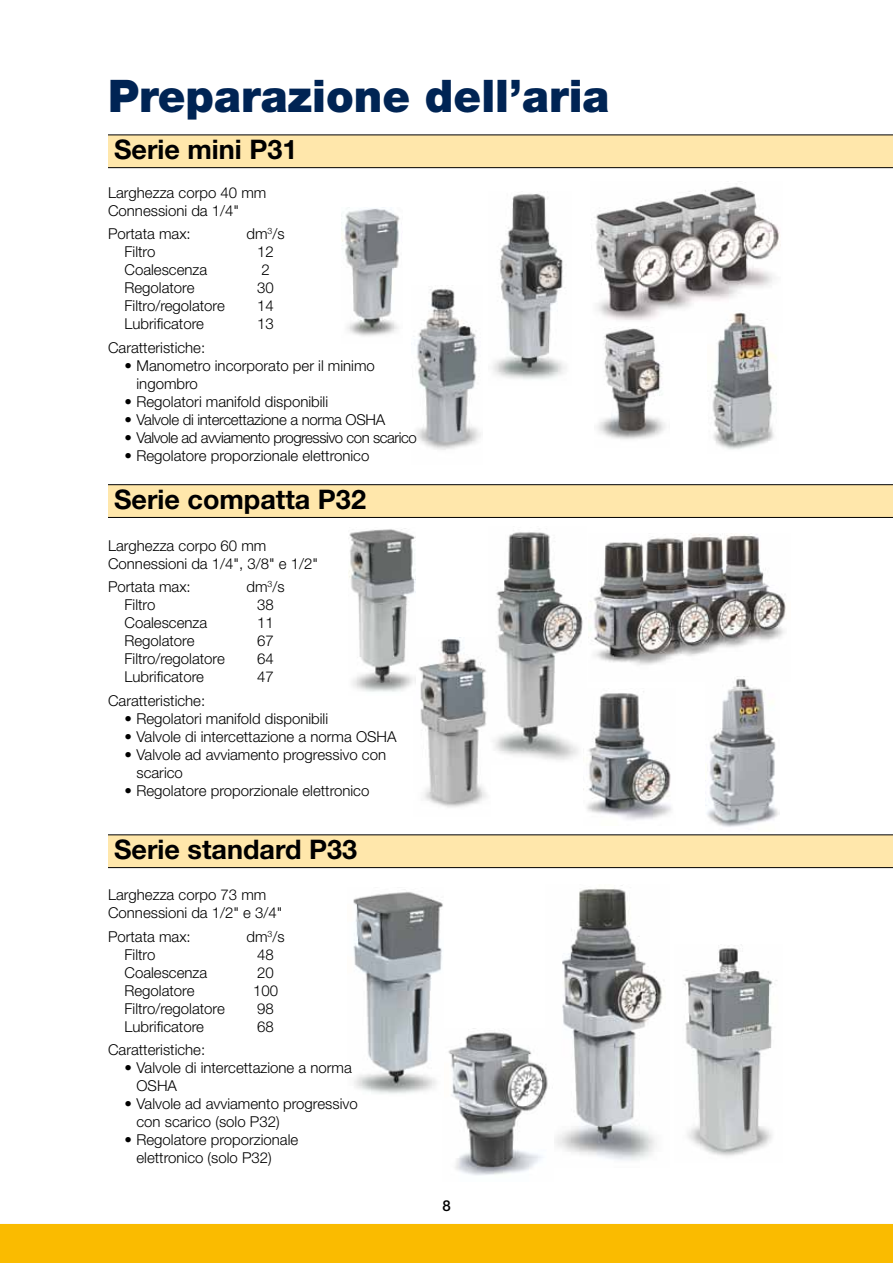
<style>
.page{position:relative;width:893px;height:1263px;background:#fff}
.page>*{position:absolute;margin:0;border:0;box-sizing:border-box;transform-origin:0 0}
.t1{font:900 45px "Helvetica Neue LT Std";color:#002454}
.t2{font:700 27px "Helvetica Neue LT Std";color:#000}
.t3{font:300 15px/18px "Helvetica Neue LT Std";color:#000}
.t4{font:300 15px "Helvetica Neue LT Std";letter-spacing:-.03em;color:#000}
.t5{font:300 15px "Helvetica Neue LT Std";letter-spacing:-.02em;color:#000}
.t6{font:500 15px "Helvetica Neue LT Std";color:#000}
</style>
<div class="page">
<div style="left:0;top:1224px;width:893px;height:39px;background:#fabb00"></div>
<img style="left:418px;top:637px;width:69px;height:171px">
<img style="left:594px;top:186px;width:187px;height:134px">
<img style="left:493px;top:532px;width:91px;height:228px">
<img style="left:554px;top:885px;width:109px;height:276px">
<img style="left:448px;top:1028px;width:100px;height:148px">
<img style="left:411px;top:288px;width:70px;height:162px">
<img style="left:587px;top:691px;width:84px;height:129px">
<img style="left:588px;top:533px;width:198px;height:144px">
<img style="left:353px;top:889px;width:90px;height:205px">
<img style="left:597px;top:328px;width:69px;height:111px">
<div style="left:108px;top:135px;width:785px;height:33px;background:#ffe7ab"></div>
<div style="left:108px;top:485px;width:785px;height:32px;background:#ffe7ab"></div>
<div style="left:108px;top:835px;width:785px;height:33px;background:#ffe7ab"></div>
<img style="left:705px;top:679px;width:75px;height:148px">
<img style="left:707px;top:311px;width:71px;height:139px">
<img style="left:492px;top:193px;width:74px;height:187px">
<img style="left:342px;top:207px;width:58px;height:129px">
<img style="left:349px;top:528px;width:67px;height:164px">
<img style="left:684px;top:944px;width:93px;height:212px">
<hr style="left:108px;top:135px;width:785px;height:1px;background:#000">
<hr style="left:108px;top:484px;width:785px;height:1px;background:#000">
<hr style="left:108px;top:834px;width:785px;height:1px;background:#000">
<hr style="left:108px;top:167px;width:785px;height:1px;background:#000">
<hr style="left:108px;top:517px;width:785px;height:1px;background:#000">
<hr style="left:108px;top:867px;width:785px;height:1px;background:#000">
<h1 class="t1" style="left:108px;top:69px;width:503px">Preparazione dell’aria</h1>
<h2 class="t2" style="left:114px;top:133px;width:185px">Serie mini P31</h2>
<p class="t3" style="left:108px;top:183px;width:160px">Larghezza corpo 40 mm<br>Connessioni da 1/4"</p>
<p class="t3" style="left:108px;top:225px;width:84px">Portata max:</p>
<p class="t3" style="left:246px;top:225px;width:40px">dm<sup>3</sup>/s</p>
<p class="t3" style="left:124px;top:243px;width:32px">Filtro</p>
<p class="t3" style="left:257px;top:243px;width:18px">12</p>
<p class="t3" style="left:124px;top:261px;width:84px">Coalescenza</p>
<p class="t3" style="left:261px;top:261px;width:10px">2</p>
<p class="t3" style="left:124px;top:279px;width:72px">Regolatore</p>
<p class="t3" style="left:257px;top:279px;width:18px">30</p>
<p class="t3" style="left:124px;top:297px;width:102px">Filtro/regolatore</p>
<p class="t3" style="left:257px;top:297px;width:18px">14</p>
<p class="t3" style="left:124px;top:315px;width:81px">Lubrificatore</p>
<p class="t3" style="left:257px;top:315px;width:18px">13</p>
<p class="t3" style="left:108px;top:338px;width:99px">Caratteristiche:</p>
<p class="t3" style="left:136px;top:356px;width:240px;text-indent:-12px">• Manometro incorporato per il minimo ingombro</p>
<p class="t3" style="left:124px;top:392px;width:205px">• Regolatori manifold disponibili</p>
<p class="t5" style="left:124px;top:410px;width:262px">• Valvole di intercettazione a norma OSHA</p>
<p class="t4" style="left:124px;top:428px;width:294px">• Valvole ad avviamento progressivo con scarico</p>
<p class="t3" style="left:124px;top:446px;width:246px">• Regolatore proporzionale elettronico</p>
<h2 class="t2" style="left:114px;top:483px;width:253px">Serie compatta P32</h2>
<p class="t3" style="left:108px;top:536px;width:212px">Larghezza corpo 60 mm<br>Connessioni da 1/4", 3/8" e 1/2"</p>
<p class="t3" style="left:108px;top:577px;width:84px">Portata max:</p>
<p class="t3" style="left:246px;top:577px;width:40px">dm<sup>3</sup>/s</p>
<p class="t3" style="left:124px;top:595px;width:32px">Filtro</p>
<p class="t3" style="left:257px;top:595px;width:18px">38</p>
<p class="t3" style="left:124px;top:613px;width:84px">Coalescenza</p>
<p class="t3" style="left:257px;top:613px;width:18px">11</p>
<p class="t3" style="left:124px;top:631px;width:72px">Regolatore</p>
<p class="t3" style="left:257px;top:631px;width:18px">67</p>
<p class="t3" style="left:124px;top:649px;width:102px">Filtro/regolatore</p>
<p class="t3" style="left:257px;top:649px;width:18px">64</p>
<p class="t3" style="left:124px;top:667px;width:81px">Lubrificatore</p>
<p class="t3" style="left:257px;top:667px;width:18px">47</p>
<p class="t3" style="left:108px;top:691px;width:99px">Caratteristiche:</p>
<p class="t3" style="left:124px;top:709px;width:205px">• Regolatori manifold disponibili</p>
<p class="t3" style="left:124px;top:727px;width:274px">• Valvole di intercettazione a norma OSHA</p>
<p class="t3" style="left:136px;top:745px;width:251px;text-indent:-12px">• Valvole ad avviamento progressivo con scarico</p>
<p class="t3" style="left:124px;top:781px;width:246px">• Regolatore proporzionale elettronico</p>
<h2 class="t2" style="left:114px;top:833px;width:245px">Serie standard P33</h2>
<p class="t3" style="left:108px;top:885px;width:176px">Larghezza corpo 73 mm<br>Connessioni da 1/2" e 3/4"</p>
<p class="t3" style="left:108px;top:927px;width:84px">Portata max:</p>
<p class="t3" style="left:246px;top:927px;width:40px">dm<sup>3</sup>/s</p>
<p class="t3" style="left:124px;top:945px;width:32px">Filtro</p>
<p class="t3" style="left:257px;top:945px;width:18px">48</p>
<p class="t3" style="left:124px;top:963px;width:84px">Coalescenza</p>
<p class="t3" style="left:257px;top:963px;width:18px">20</p>
<p class="t3" style="left:124px;top:981px;width:72px">Regolatore</p>
<p class="t3" style="left:253px;top:981px;width:27px">100</p>
<p class="t3" style="left:124px;top:999px;width:102px">Filtro/regolatore</p>
<p class="t3" style="left:257px;top:999px;width:18px">98</p>
<p class="t3" style="left:124px;top:1017px;width:81px">Lubrificatore</p>
<p class="t3" style="left:257px;top:1017px;width:18px">68</p>
<p class="t3" style="left:108px;top:1040px;width:99px">Caratteristiche:</p>
<p class="t3" style="left:136px;top:1058px;width:217px;text-indent:-12px">• Valvole di intercettazione a norma<br>OSHA</p>
<p class="t3" style="left:136px;top:1094px;width:223px;text-indent:-12px">• Valvole ad avviamento progressivo con scarico (solo P32)</p>
<p class="t3" style="left:136px;top:1130px;width:163px;text-indent:-12px">• Regolatore proporzionale elettronico (solo P32)</p>
<p class="t6" style="left:442px;top:1196px;width:10px">8</p>
</div>
